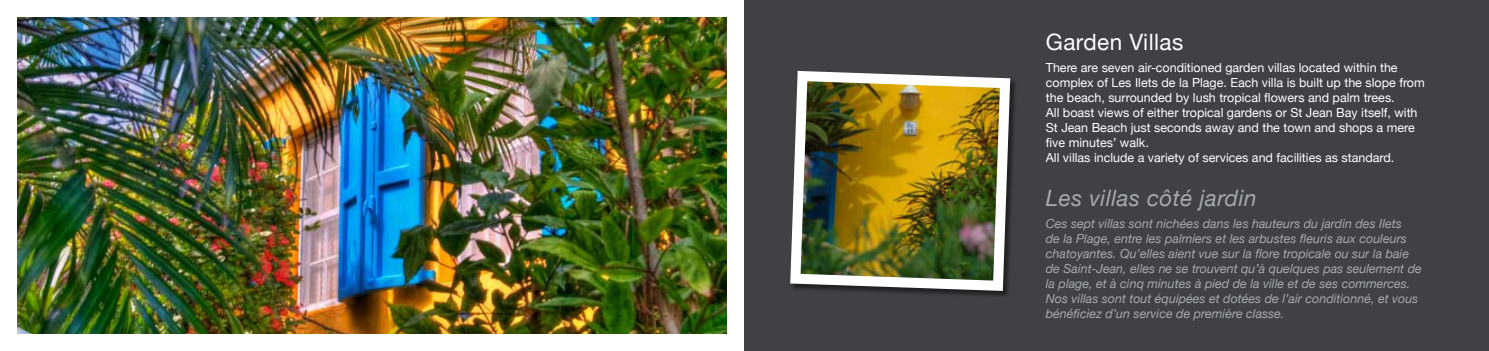
<style>
.page{position:relative;width:1489px;height:351px;background:#fff}
.page>*{position:absolute;margin:0;border:0;box-sizing:border-box;transform-origin:0 0}
.t1{font:italic 22.5px "Helvetica Neue";letter-spacing:.02em;color:#a7a9ac}
.t2{font:22.5px "Helvetica Neue";letter-spacing:.02em;color:#fff}
.t3{font:italic 12.5px/15px "Helvetica Neue";color:#a7a9ac}
.t4{font:12.5px/15px "Helvetica Neue";color:#fff}
</style>
<div class="page">
<div style="left:744px;top:0;width:744px;height:351px;background:#414042"></div>
<img style="left:18px;top:18px;width:708px;height:315px">
<img style="left:790px;top:70px;width:225px;height:226px">
<h1 class="t2" style="left:1045px;top:23px;width:139px">Garden Villas</h1>
<p class="t4" style="left:1045px;top:59px;width:380px">There are seven air-conditioned garden villas located within the complex of Les Ilets de la Plage. Each villa is built up the slope from the beach, surrounded by lush tropical flowers and palm trees.<br>All boast views of either tropical gardens or St Jean Bay itself, with St Jean Beach just seconds away and the town and shops a mere five minutes’ walk.<br>All villas include a variety of services and facilities as standard.</p>
<h1 class="t1" style="left:1045px;top:179px;width:212px">Les villas côté jardin</h1>
<p class="t3" style="left:1045px;top:216px;width:377px">Ces sept villas sont nichées dans les hauteurs du jardin des Ilets<br>de la Plage, entre les palmiers et les arbustes fleuris aux couleurs chatoyantes. Qu’elles aient vue sur la flore tropicale ou sur la baie de Saint-Jean, elles ne se trouvent qu’à quelques pas seulement de la plage, et à cinq minutes à pied de la ville et de ses commerces.<br>Nos villas sont tout équipées et dotées de l’air conditionné, et vous bénéficiez d’un service de première classe.</p>
</div>
